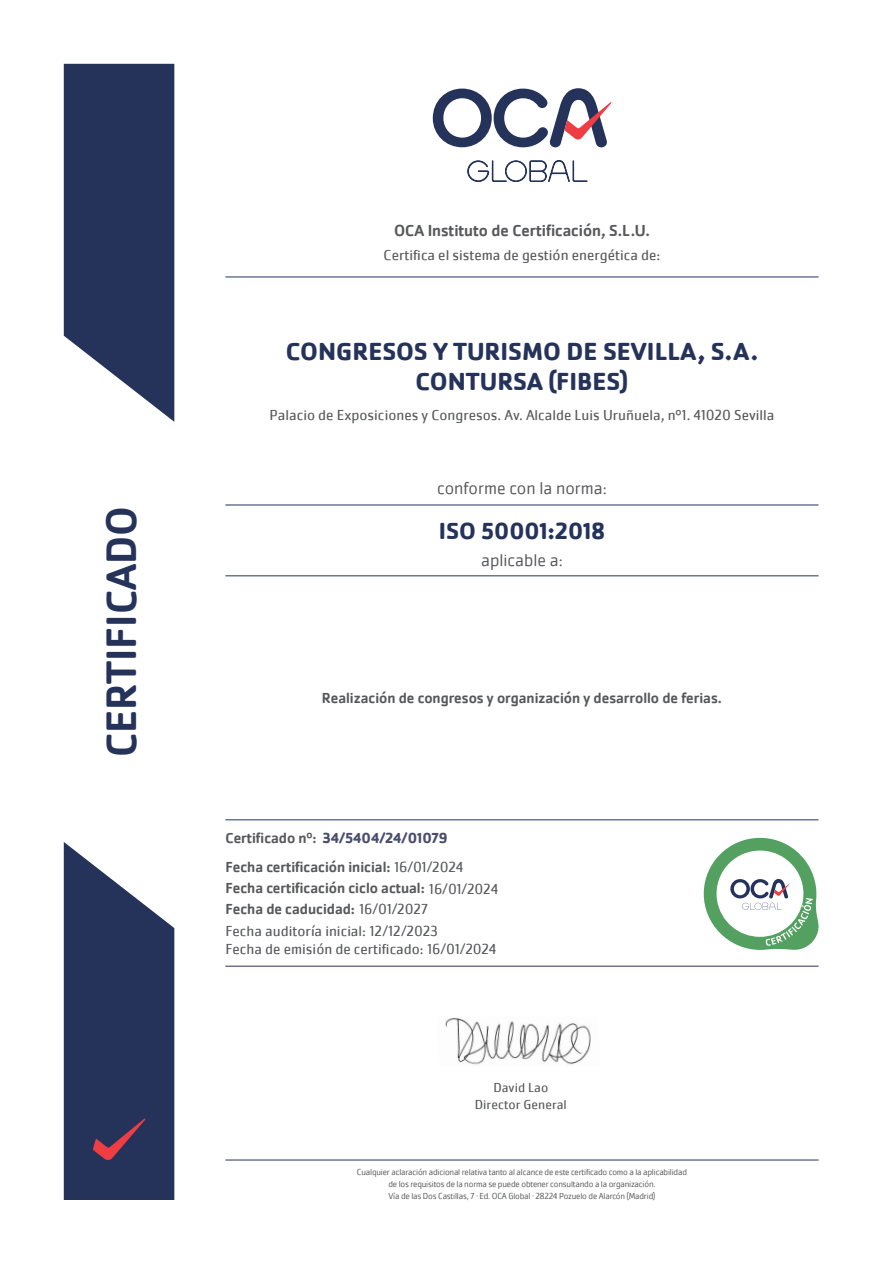
<style>
.page{position:relative;width:893px;height:1263px;background:#fff}
.page>*{position:absolute;margin:0;border:0;box-sizing:border-box;transform-origin:0 0}
.t1{font:500 43.95px "Cachet Pro";color:#25335a}
.t2{font:700 25.5px "Cachet Pro";color:#25335a}
.t3{font:700 24px "Cachet Pro";color:#25335a}
.t4{font:300 18px "Cachet Pro";color:#57585a}
.t5{font:500 16.5px "Cachet Pro";color:#57585a}
.t6{font:15px "Cachet Pro";color:#57585a}
.t7{font:500 15px "Cachet Pro";color:#57585a}
.t8{font:700 15px "Cachet Pro";color:#494e6e}
.t9{font:13.5px "Cachet Pro";color:#57585a}
.t10{font:300 9px "Cachet Pro";letter-spacing:-.02em;color:#57585a}
.s1{font-weight:500;color:#57585a}
.s2{font-weight:400}
</style>
<div class="page">
<svg style="left:64px;top:64px;width:110px;height:358px;background:#3f4b6d"></svg>
<svg style="left:64px;top:842px;width:110px;height:358px;background:#414b6d"></svg>
<svg style="left:433px;top:88px;width:179px;height:59px"></svg>
<svg style="left:467px;top:160px;width:121px;height:22px"></svg>
<hr style="left:225px;top:277px;width:594px;height:1px;background:#25335a">
<hr style="left:225px;top:575px;width:594px;height:1px;background:#25335a">
<hr style="left:225px;top:505px;width:594px;height:1px;background:#25335a">
<hr style="left:225px;top:819px;width:594px;height:1px;background:#25335a">
<hr style="left:225px;top:966px;width:594px;height:1px;background:#25335a">
<hr style="left:225px;top:1160px;width:594px;height:1px;background:#25335a">
<svg style="left:704px;top:838px;width:115px;height:112px"></svg>
<img style="left:445px;top:1018px;width:146px;height:47px">
<p class="t1" style="left:96px;top:757px;width:253px;rotate:-90deg">CERTIFICADO</p>
<p class="t5" style="left:394px;top:221px;width:257px">OCA Instituto de Certificación, S.L.U.</p>
<p class="t6" style="left:384px;top:246px;width:278px">Certifica el sistema de gestión energética de:</p>
<p class="t2" style="left:286px;top:335px;width:474px">CONGRESOS Y TURISMO DE SEVILLA, S.A.</p>
<p class="t2" style="left:415px;top:366px;width:214px">CONTURSA (FIBES)</p>
<p class="t6" style="left:270px;top:406px;width:506px">Palacio de Exposiciones y Congresos. Av. Alcalde Luis Uruñuela, nº1. 41020 Sevilla</p>
<p class="t4" style="left:437px;top:478px;width:171px">conforme con la norma:</p>
<p class="t3" style="left:439px;top:516px;width:168px">ISO 50001:2018</p>
<p class="t4" style="left:481px;top:549px;width:83px">aplicable a:</p>
<p class="t7" style="left:322px;top:690px;width:401px">Realización de congresos y organización y desarrollo de ferias.</p>
<p class="t8" style="left:225px;top:828px;width:224px"><span class="s1">Certificado nº:</span> 34/5404/24/01079</p>
<p class="t7" style="left:225px;top:858px;width:239px">Fecha certificación inicial: <span class="s2">16/01/2024</span></p>
<p class="t7" style="left:225px;top:879px;width:274px">Fecha certificación ciclo actual: <span class="s2">16/01/2024</span></p>
<p class="t7" style="left:225px;top:900px;width:204px">Fecha de caducidad: <span class="s2">16/01/2027</span></p>
<p class="t6" style="left:225px;top:922px;width:214px">Fecha auditoría inicial: 12/12/2023</p>
<p class="t6" style="left:225px;top:940px;width:273px">Fecha de emisión de certificado: 16/01/2024</p>
<p class="t9" style="left:493px;top:1079px;width:56px">David Lao</p>
<p class="t9" style="left:475px;top:1097px;width:93px">Director General</p>
<p class="t10" style="left:357px;top:1166px;width:332px">Cualquier aclaración adicional relativa tanto al alcance de este certificado como a la aplicabilidad</p>
<p class="t10" style="left:388px;top:1178px;width:269px">de los requisitos de la norma se puede obtener consultando a la organización.</p>
<p class="t10" style="left:388px;top:1190px;width:268px">Vía de las Dos Castillas, 7 · Ed. OCA Global · 28224 Pozuelo de Alarcón (Madrid)</p>
</div>
